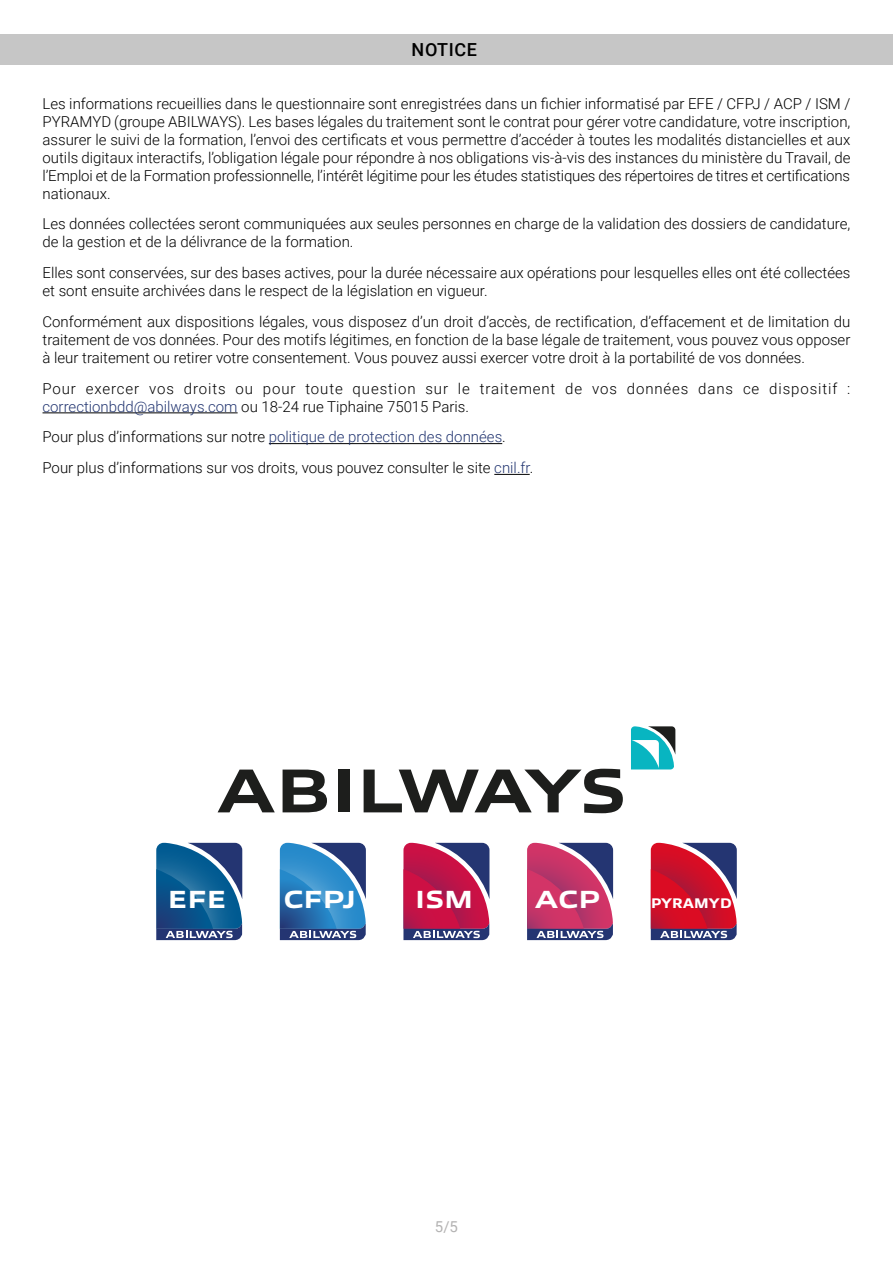
<style>
.page{position:relative;width:893px;height:1263px;background:#fff}
.page>*{position:absolute;margin:0;border:0;box-sizing:border-box;transform-origin:0 0}
.t1{font:800 25.05px "Allumi Std Extended";color:#fff}
.t2{font:500 18px "Roboto";letter-spacing:.035em;color:#000}
.t3{font:300 15px/18px "Roboto";color:#000}
.t4{font:300 15px/18px "Roboto";letter-spacing:.06em;color:#000}
.t5{font:15px "Roboto";color:#b3b2b2}
.t6{font:800 14.1px "Allumi Std";letter-spacing:-.025em;color:#fff;scale:1.11 1}
.s1{color:#233671}
</style>
<div class="page">
<div style="left:0;top:34px;width:893px;height:31px;background:#c6c6c6"></div>
<hr style="left:43px;top:412px;width:195px;height:1px;background:#000">
<hr style="left:269px;top:443px;width:233px;height:1px;background:#000">
<hr style="left:494px;top:474px;width:36px;height:1px;background:#000">
<svg style="left:218px;top:769px;width:57px;height:43px"></svg>
<svg style="left:283px;top:769px;width:44px;height:43px"></svg>
<div style="left:339px;top:769px;width:11px;height:43px;background:#1d1e1c"></div>
<svg style="left:364px;top:769px;width:259px;height:44px"></svg>
<svg style="left:631px;top:726px;width:44px;height:43px"></svg>
<svg style="left:156px;top:843px;width:86px;height:97px;background:#266194"></svg>
<svg style="left:280px;top:843px;width:86px;height:97px;background:#3c7cb5"></svg>
<svg style="left:403px;top:843px;width:86px;height:97px;background:#a62e60"></svg>
<svg style="left:527px;top:843px;width:86px;height:97px;background:#a94576"></svg>
<svg style="left:651px;top:843px;width:86px;height:97px;background:#ae2b49"></svg>
<p class="t2" style="left:412px;top:37px;width:67px">NOTICE</p>
<p class="t3" style="left:43px;top:94px;width:809px;text-align:justify">Les informations recueillies dans le questionnaire sont enregistrées dans un fichier informatisé par EFE / CFPJ / ACP / ISM / PYRAMYD (groupe ABILWAYS). Les bases légales du traitement sont le contrat pour gérer votre candidature, votre inscription, assurer le suivi de la formation, l’envoi des certificats et vous permettre d’accéder à toutes les modalités distancielles et aux outils digitaux interactifs, l’obligation légale pour répondre à nos obligations vis-à-vis des instances du ministère du Travail, de l’Emploi et de la Formation professionnelle, l’intérêt légitime pour les études statistiques des répertoires de titres et certifications nationaux.</p>
<p class="t3" style="left:43px;top:215px;width:809px">Les données collectées seront communiquées aux seules personnes en charge de la validation des dossiers de candidature, de la gestion et de la délivrance de la formation.</p>
<p class="t3" style="left:43px;top:263px;width:809px">Elles sont conservées, sur des bases actives, pour la durée nécessaire aux opérations pour lesquelles elles ont été collectées et sont ensuite archivées dans le respect de la législation en vigueur.</p>
<p class="t3" style="left:43px;top:312px;width:809px;text-align:justify">Conformément aux dispositions légales, vous disposez d’un droit d’accès, de rectification, d’effacement et de limitation du traitement de vos données. Pour des motifs légitimes, en fonction de la base légale de traitement, vous pouvez vous opposer à leur traitement ou retirer votre consentement. Vous pouvez aussi exercer votre droit à la portabilité de vos données.</p>
<p class="t4" style="left:43px;top:379px;width:809px">Pour exercer vos droits ou pour toute question sur le traitement de vos données dans ce dispositif : <span class="s1">correctionbdd@abilways.com</span> ou 18-24 rue Tiphaine 75015 Paris.</p>
<p class="t3" style="left:43px;top:421px;width:492px;line-height:30.8px">Pour plus d’informations sur notre <span class="s1">politique de protection des données</span>.<br>Pour plus d’informations sur vos droits, vous pouvez consulter le site <span class="s1">cnil.fr</span>.</p>
<h1 class="t1" style="left:168px;top:885px;width:60px">EFE</h1>
<h1 class="t1" style="left:284px;top:885px;width:74px">CFPJ</h1>
<h1 class="t1" style="left:415px;top:885px;width:59px">ISM</h1>
<h1 class="t1" style="left:535px;top:885px;width:67px">ACP</h1>
<p class="t6" style="left:651px;top:895px;width:75px">PYRAMYD</p>
<p class="t5" style="left:435px;top:1216px;width:25px">5/5</p>
</div>
